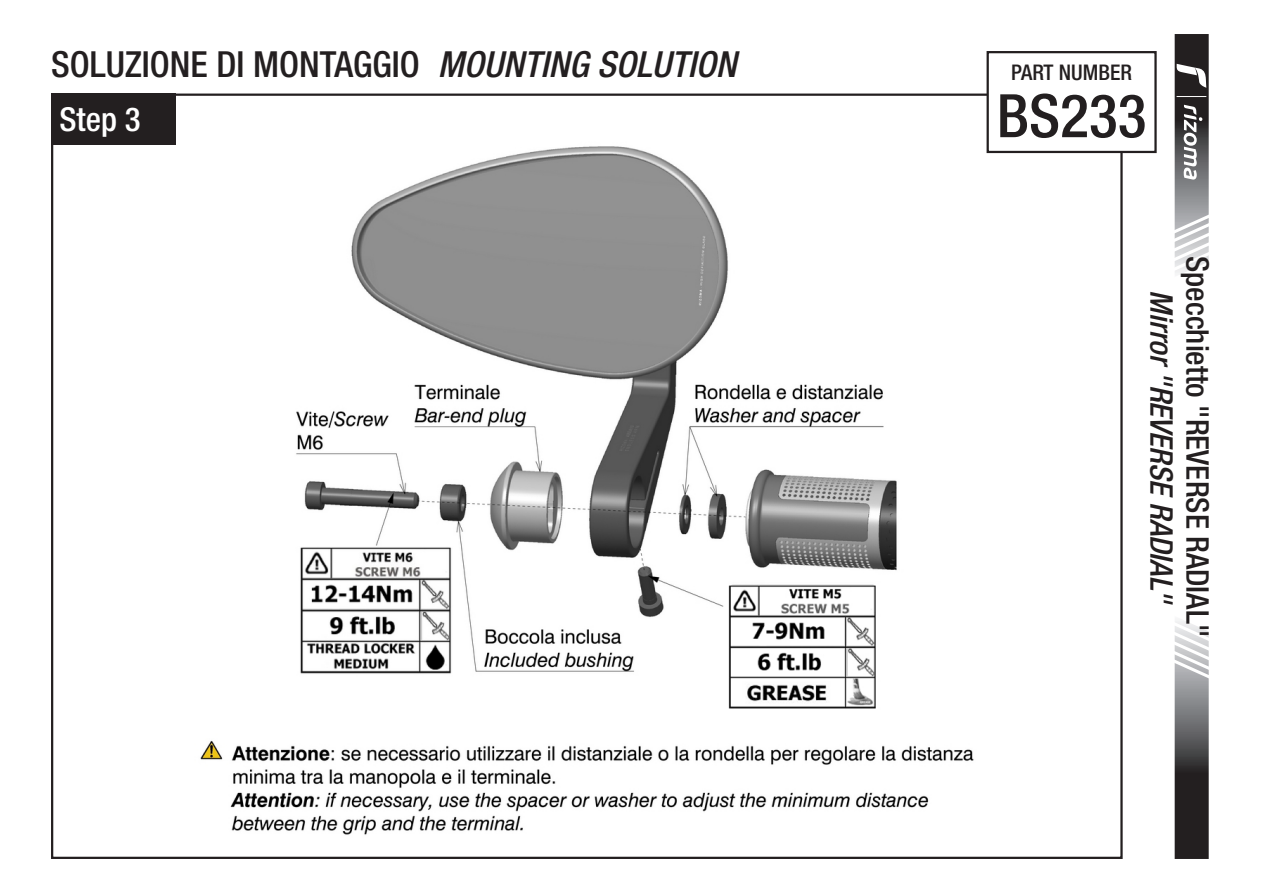
<style>
.page{position:relative;width:1263px;height:893px;background:#fff}
.page>*{position:absolute;margin:0;border:0;box-sizing:border-box;transform-origin:0 0}
.t1{font:500 condensed 60px "Helvetica Neue LT Std";color:#231f20}
.t2{font:500 condensed 36px "Helvetica Neue LT Std";color:#231f20}
.t3{font:500 condensed 33px "Helvetica Neue LT Std";color:#fff}
.t4{font:500 condensed 31.2px "Helvetica Neue LT Std";color:#231f20}
.t5{font:italic 500 condensed 31.2px "Helvetica Neue LT Std";color:#231f20}
.t6{font:500 condensed 21.6px "Helvetica Neue LT Std";color:#231f20}
.s1{font-style:italic}
</style>
<div class="page">
<img style="left:175px;top:103px;width:826px;height:732px">
<div style="left:51px;top:94px;width:124px;height:51px;background:#231f20"></div>
<svg style="left:1174px;top:620px;width:35px;height:239px;background:#706f70"></svg>
<svg style="left:1174px;top:34px;width:35px;height:240px"></svg>
<div style="left:988px;top:52px;width:167px;height:100px;background:#fff"></div>
<div style="left:986px;top:51px;width:171px;height:102px;border:2px solid #231f20"></div>
<p class="t2" style="left:51px;top:42px;width:687px">SOLUZIONE DI MONTAGGIO <span class="s1">MOUNTING SOLUTION</span></p>
<p class="t3" style="left:60px;top:99px;width:83px">Step 3</p>
<p class="t6" style="left:1011px;top:59px;width:122px">PART NUMBER</p>
<h1 class="t1" style="left:997px;top:80px;width:151px">BS233</h1>
<p class="t4" style="left:1216px;top:256px;width:382px;rotate:90deg">Specchietto "REVERSE RADIAL"</p>
<p class="t5" style="left:1180px;top:290px;width:316px;rotate:90deg">Mirror "REVERSE RADIAL"</p>
</div>
